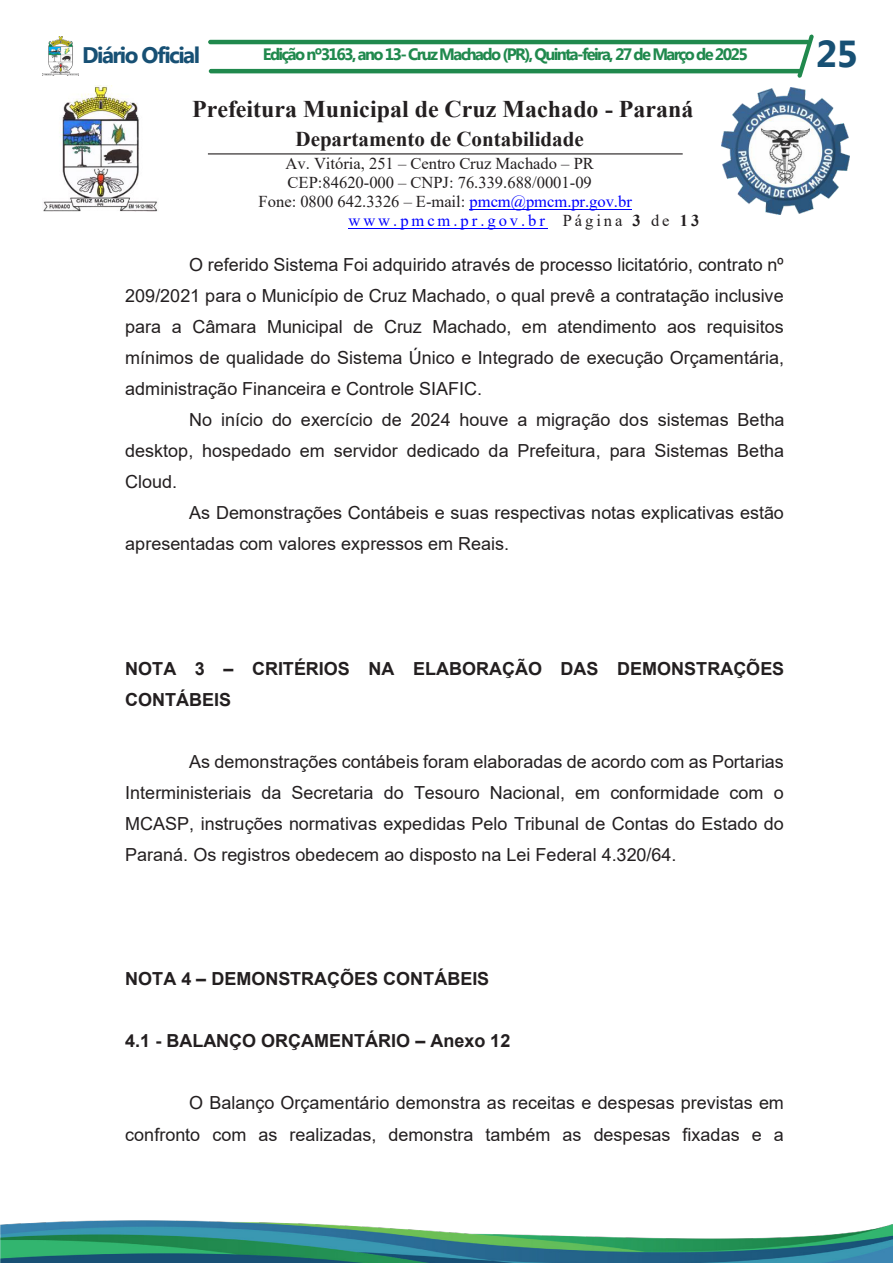
<style>
.page{position:relative;width:893px;height:1263px;background:#fff}
.page>*{position:absolute;margin:0;border:0;box-sizing:border-box;transform-origin:0 0}
.t1{font:700 37.5px "Myanmar Text";color:#175074}
.t2{font:700 24px "Times New Roman";color:#231f20}
.t3{font:700 22.5px "Myanmar Text";letter-spacing:-.07em;color:#175074}
.t4{font:700 21px "Times New Roman";color:#231f20}
.t5{font:18px/31px "Arial";color:#231f20;text-align:justify}
.t6{font:700 18px/30.9px "Arial";color:#231f20}
.t7{font:16.5px "Times New Roman";color:#231f20}
.t8{font:700 16.5px "Myanmar Text";letter-spacing:-.1em;color:#20894d}
.t9{font:16.5px "Times New Roman";letter-spacing:.175em;color:#00f}
.s1{color:#00f}
.s2{color:#231f20}
.s3{font-weight:700;color:#231f20}
</style>
<div class="page">
<hr style="left:208px;top:40px;width:602px;height:4px;background:#20894d;border-radius:2px">
<hr style="left:209px;top:69px;width:593px;height:4px;background:#20894d;border-radius:2px">
<img style="left:43px;top:37px;width:36px;height:38px">
<svg style="left:797px;top:34px;width:17px;height:44px"></svg>
<img style="left:0;top:1220px;width:893px;height:43px">
<hr style="left:470px;top:209px;width:162px;height:1px;background:#00f">
<hr style="left:348px;top:228px;width:200px;height:1px;background:#00f">
<img style="left:722px;top:88px;width:127px;height:127px">
<img style="left:43px;top:85px;width:115px;height:127px">
<hr style="left:208px;top:153px;width:475px;height:1px;background:#231f20">
<p class="t3" style="left:82px;top:42px;width:119px">Diário Oficial</p>
<p class="t8" style="left:263px;top:45px;width:487px">Edição nº3163, ano 13- Cruz Machado (PR), Quinta-feira, 27 de Março de 2025</p>
<p class="t1" style="left:816px;top:32px;width:44px">25</p>
<p class="t2" style="left:192px;top:91px;width:503px">Prefeitura Municipal de Cruz Machado - Paraná</p>
<p class="t4" style="left:295px;top:124px;width:290px">Departamento de Contabilidade</p>
<p class="t7" style="left:286px;top:152px;width:310px">Av. Vitória, 251 – Centro Cruz Machado – PR</p>
<p class="t7" style="left:288px;top:171px;width:306px">CEP:84620-000 – CNPJ: 76.339.688/0001-09</p>
<p class="t7" style="left:259px;top:190px;width:375px">Fone: 0800 642.3326 – E-mail: <span class="s1">pmcm@pmcm.pr.gov.br</span></p>
<p class="t9" style="left:348px;top:209px;width:352px">www.pmcm.pr.gov.br <span class="s2">Página</span> <span class="s3">3</span> <span class="s2">de</span> <span class="s3">13</span></p>
<p class="t5" style="left:189px;top:249px;width:596px">O referido Sistema Foi adquirido através de processo licitatório, contrato nº</p>
<p class="t5" style="left:125px;top:280px;width:660px">209/2021 para o Município de Cruz Machado, o qual prevê a contratação inclusive</p>
<p class="t5" style="left:125px;top:311px;width:660px">para a Câmara Municipal de Cruz Machado, em atendimento aos requisitos</p>
<p class="t5" style="left:125px;top:342px;width:660px">mínimos de qualidade do Sistema Único e Integrado de execução Orçamentária,</p>
<p class="t5" style="left:125px;top:373px;width:358px">administração Financeira e Controle SIAFIC.</p>
<p class="t5" style="left:189px;top:404px;width:597px">No início do exercício de 2024 houve a migração dos sistemas Betha</p>
<p class="t5" style="left:125px;top:435px;width:661px">desktop, hospedado em servidor dedicado da Prefeitura, para Sistemas Betha</p>
<p class="t5" style="left:125px;top:466px;width:54px">Cloud.</p>
<p class="t5" style="left:189px;top:497px;width:596px">As Demonstrações Contábeis e suas respectivas notas explicativas estão</p>
<p class="t5" style="left:125px;top:528px;width:385px">apresentadas com valores expressos em Reais.</p>
<p class="t6" style="left:125px;top:653px;width:660px">NOTA 3 – CRITÉRIOS NA ELABORAÇÃO DAS DEMONSTRAÇÕES<br>CONTÁBEIS</p>
<p class="t5" style="left:125px;top:746px;width:660px;text-indent:64px">As demonstrações contábeis foram elaboradas de acordo com as Portarias Interministeriais da Secretaria do Tesouro Nacional, em conformidade com o MCASP, instruções normativas expedidas Pelo Tribunal de Contas do Estado do Paraná. Os registros obedecem ao disposto na Lei Federal 4.320/64.</p>
<p class="t6" style="left:125px;top:963px;width:366px">NOTA 4 – DEMONSTRAÇÕES CONTÁBEIS</p>
<p class="t6" style="left:125px;top:1026px;width:387px">4.1 - BALANÇO ORÇAMENTÁRIO – Anexo 12</p>
<p class="t5" style="left:125px;top:1087px;width:660px;text-align:right">O Balanço Orçamentário demonstra as receitas e despesas previstas em confronto com as realizadas, demonstra também as despesas fixadas e a</p>
</div>
